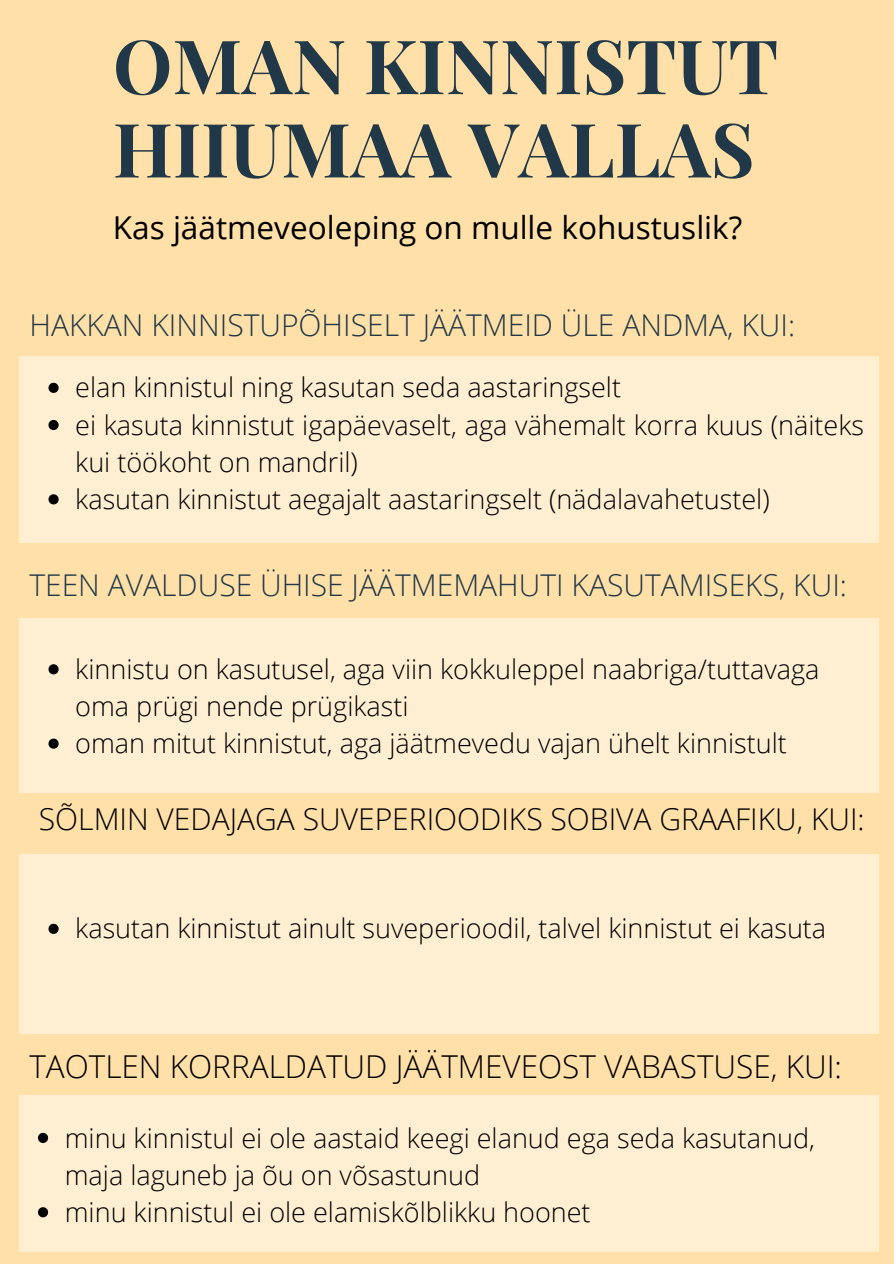
<style>
.page{position:relative;width:894px;height:1264px;background:#fff}
.page>*{position:absolute;margin:0;border:0;box-sizing:border-box;transform-origin:0 0}
.t1{font:700 75px/83.2px "Playfair Display";color:#203847}
.t2{font:300 31.5px "Open Sans";color:#000}
.t3{font:31.5px "Open Sans";color:#000}
.t4{font:300 30px "Open Sans";color:#203847}
.t5{font:300 30px "Open Sans";color:#000}
.t6{font:300 27px/37.2px "Open Sans";color:#000}
</style>
<div class="page">
<div style="left:0;top:0;width:893px;height:1263px;background:#ffe0a8"></div>
<div style="left:19px;top:356px;width:859px;height:187px;background:#ffefd2"></div>
<div style="left:19px;top:618px;width:859px;height:175px;background:#ffefd2"></div>
<div style="left:19px;top:854px;width:859px;height:179px;background:#ffefd2"></div>
<div style="left:19px;top:1095px;width:859px;height:157px;background:#ffefd2"></div>
<svg style="left:48px;top:383px;width:11px;height:10px"></svg>
<svg style="left:48px;top:420px;width:11px;height:10px"></svg>
<svg style="left:48px;top:494px;width:11px;height:10px"></svg>
<svg style="left:48px;top:664px;width:11px;height:10px"></svg>
<svg style="left:48px;top:738px;width:11px;height:10px"></svg>
<svg style="left:48px;top:923px;width:11px;height:10px"></svg>
<svg style="left:38px;top:1132px;width:10px;height:10px"></svg>
<svg style="left:38px;top:1207px;width:10px;height:10px"></svg>
<h1 class="t1" style="left:113px;top:21px;width:667px">OMAN KINNISTUT<br>HIIUMAA VALLAS</h1>
<p class="t3" style="left:113px;top:205px;width:630px">Kas jäätmeveoleping on mulle kohustuslik?</p>
<p class="t4" style="left:29px;top:304px;width:767px">HAKKAN KINNISTUPÕHISELT JÄÄTMEID ÜLE ANDMA, KUI:</p>
<p class="t6" style="left:75px;top:368px;width:790px">elan kinnistul ning kasutan seda aastaringselt<br>ei kasuta kinnistut igapäevaselt, aga vähemalt korra kuus (näiteks kui töökoht on mandril)<br>kasutan kinnistut aegajalt aastaringselt (nädalavahetustel)</p>
<p class="t4" style="left:29px;top:564px;width:818px">TEEN AVALDUSE ÜHISE JÄÄTMEMAHUTI KASUTAMISEKS, KUI:</p>
<p class="t6" style="left:75px;top:649px;width:745px">kinnistu on kasutusel, aga viin kokkuleppel naabriga/tuttavaga oma prügi nende prügikasti<br>oman mitut kinnistut, aga jäätmevedu vajan ühelt kinnistult</p>
<p class="t5" style="left:39px;top:798px;width:827px">SÕLMIN VEDAJAGA SUVEPERIOODIKS SOBIVA GRAAFIKU, KUI:</p>
<p class="t6" style="left:75px;top:909px;width:752px">kasutan kinnistut ainult suveperioodil, talvel kinnistut ei kasuta</p>
<p class="t2" style="left:29px;top:1043px;width:814px">TAOTLEN KORRALDATUD JÄÄTMEVEOST VABASTUSE, KUI:</p>
<p class="t6" style="left:65px;top:1118px;width:751px">minu kinnistul ei ole aastaid keegi elanud ega seda kasutanud, maja laguneb ja õu on võsastunud<br>minu kinnistul ei ole elamiskõlblikku hoonet</p>
</div>
